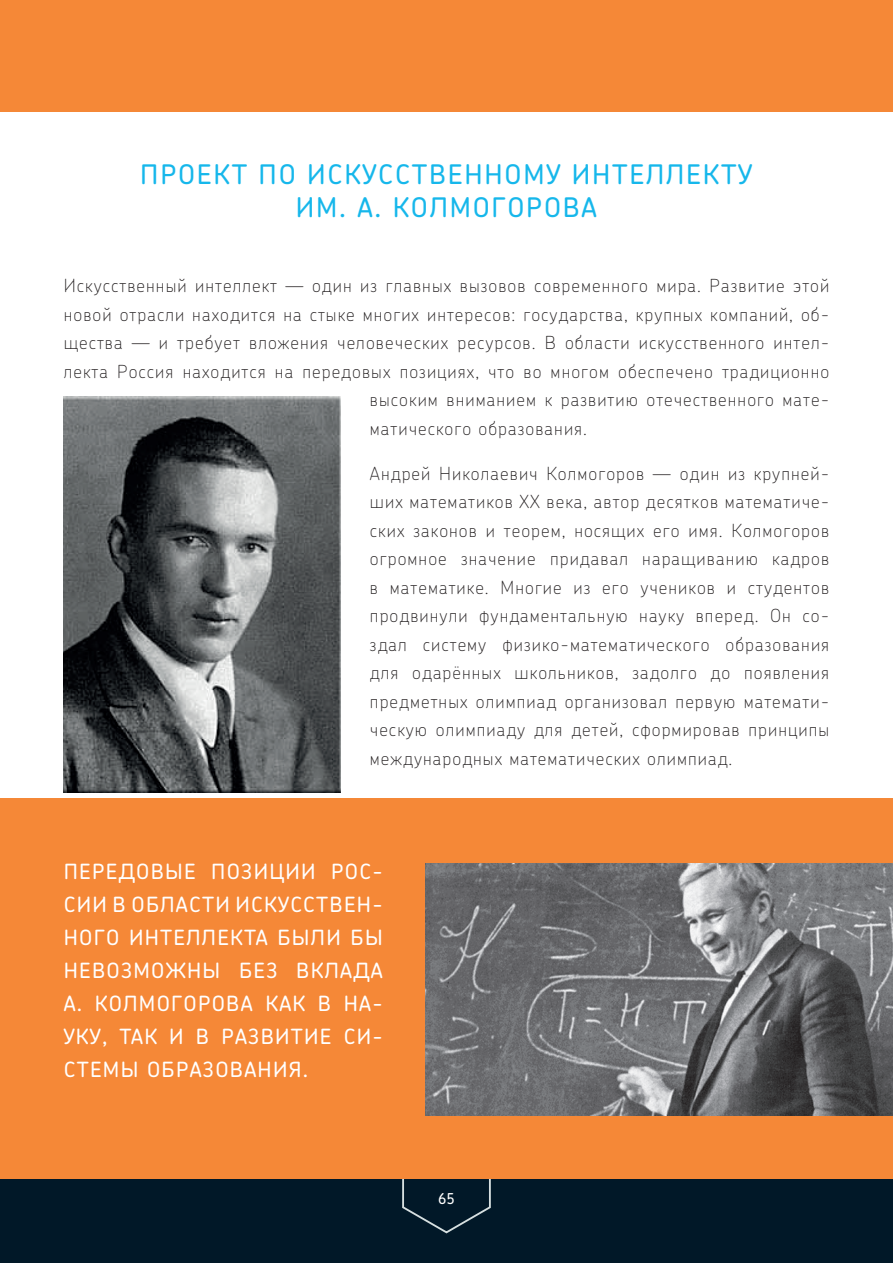
<style>
.page{position:relative;width:893px;height:1263px;background:#fff}
.page>*{position:absolute;margin:0;border:0;box-sizing:border-box;transform-origin:0 0}
.t1{font:500 27px/32.4px "Chevin Pro";letter-spacing:.065em;color:#16b7eb;text-align:center}
.t2{font:500 21px/33px "Chevin Pro";letter-spacing:.06em;color:#fff;text-align:justify}
.t3{font:100 18px/28.5px "Chevin Pro";letter-spacing:.06em;color:#231f20;text-align:justify}
.t4{font:500 15px "Chevin Pro";color:#fff}
</style>
<div class="page">
<div style="left:0;top:1178px;width:893px;height:85px;background:#011828"></div>
<svg style="left:402px;top:1179px;width:89px;height:55px"></svg>
<img style="left:64px;top:396px;width:276px;height:396px">
<div style="left:0;top:798px;width:893px;height:381px;background:#f58837"></div>
<img style="left:425px;top:863px;width:468px;height:252px">
<div style="left:0;top:0;width:893px;height:112px;background:#f58837"></div>
<h1 class="t1" style="left:140px;top:157px;width:613px">ПРОЕКТ ПО ИСКУССТВЕННОМУ ИНТЕЛЛЕКТУ<br>ИМ. А. КОЛМОГОРОВА</h1>
<p class="t3" style="left:64px;top:271px;width:767px">Искусственный интеллект — один из главных вызовов современного мира. Развитие этой</p>
<p class="t3" style="left:64px;top:299px;width:767px">новой отрасли находится на стыке многих интересов: государства, крупных компаний, об-</p>
<p class="t3" style="left:64px;top:328px;width:767px">щества — и требует вложения человеческих ресурсов. В области искусственного интел-</p>
<p class="t3" style="left:64px;top:356px;width:767px">лекта Россия находится на передовых позициях, что во многом обеспечено традиционно</p>
<p class="t3" style="left:370px;top:385px;width:461px">высоким вниманием к развитию отечественного мате-</p>
<p class="t3" style="left:370px;top:413px;width:219px">матического образования.</p>
<p class="t3" style="left:370px;top:458px;width:461px">Андрей Николаевич Колмогоров — один из крупней&shy;ших математиков XX века, автор десятков математиче&shy;ских законов и теорем, носящих его имя. Колмогоров огромное значение придавал наращиванию кадров в математике. Многие из его учеников и студентов продвинули фундаментальную науку вперед. Он со&shy;здал систему физико-математического образования для одарённых школьников, задолго до появления предметных олимпиад организовал первую математи&shy;ческую олимпиаду для детей, сформировав принципы международных математических олимпиад.</p>
<p class="t2" style="left:64px;top:854px;width:320px">ПЕРЕДОВЫЕ ПОЗИЦИИ РОС-СИИ В ОБЛАСТИ ИСКУССТВЕН-НОГО ИНТЕЛЛЕКТА БЫЛИ БЫ НЕВОЗМОЖНЫ БЕЗ ВКЛАДА А. КОЛМОГОРОВА КАК В НА-УКУ, ТАК И В РАЗВИТИЕ СИ-СТЕМЫ ОБРАЗОВАНИЯ.</p>
<p class="t4" style="left:438px;top:1188px;width:18px">65</p>
</div>
